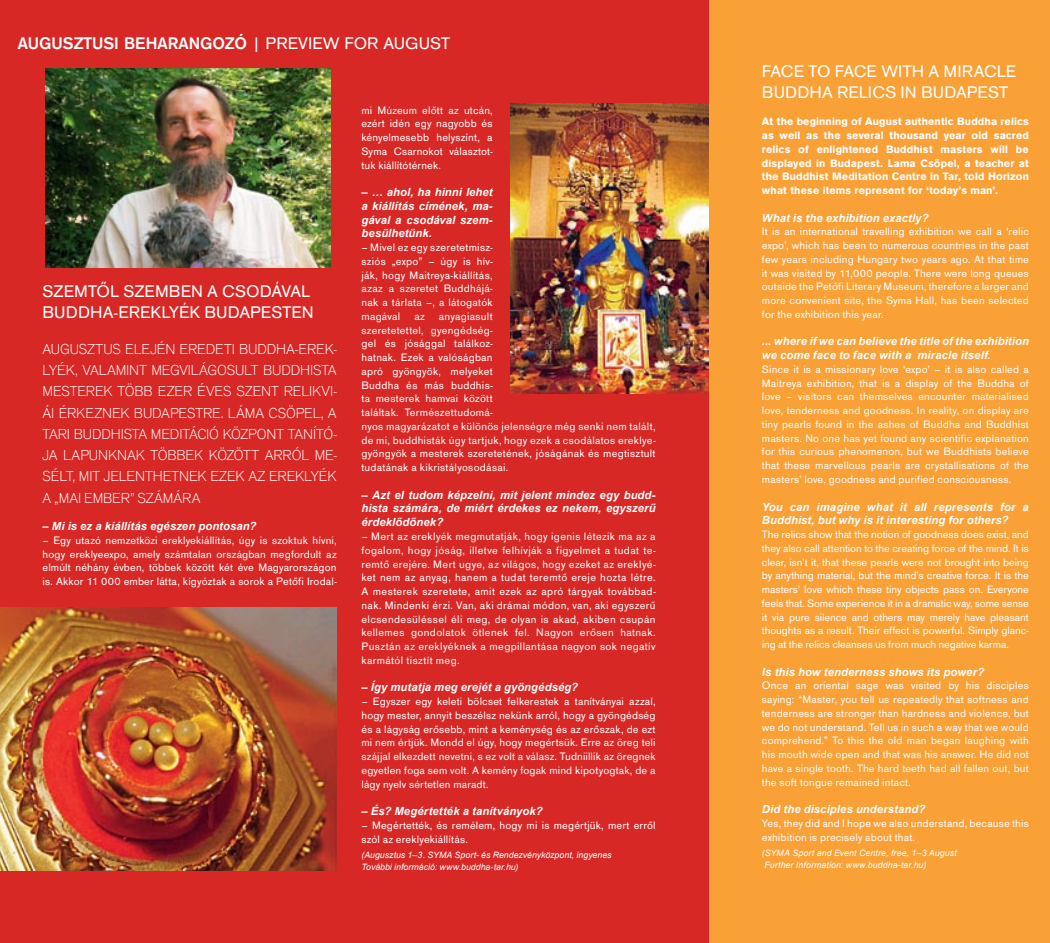
<style>
.page{position:relative;width:1050px;height:943px;background:#fff}
.page>*{position:absolute;margin:0;border:0;box-sizing:border-box;transform-origin:0 0}
.t1{font:17.5px/20.9px "Accius TEE";letter-spacing:.005em;color:#fff}
.t2{font:500 17.5px "Accius TEE";color:#fff}
.t3{font:15px/21.2px "Accius TEE Ligh";letter-spacing:-.01em;color:#fff;text-align:justify}
.t4{font:11.25px/13.8px "Accius TEE";letter-spacing:.015em;color:#fff;text-align:justify}
.t5{font:italic 700 11.25px/13.8px "Arial";letter-spacing:.01em;color:#fff}
.t6{font:700 11.25px/13.8px "Accius TEE";letter-spacing:.015em;color:#fff;text-align:justify}
.t7{font:italic 8.75px/12.5px "Arial";letter-spacing:.005em;color:#fff}
.s1{font-weight:400}
</style>
<div class="page">
<div style="left:709px;top:0;width:341px;height:943px;background:#f9a036"></div>
<div style="left:0;top:0;width:709px;height:943px;background:#d82826"></div>
<img style="left:0;top:607px;width:337px;height:263px">
<img style="left:46px;top:68px;width:284px;height:199px">
<img style="left:510px;top:104px;width:199px;height:290px">
<h1 class="t2" style="left:18px;top:33px;width:434px">AUGUSZTUSI BEHARANGOZÓ <span class="s1">| Preview for AUGUST</span></h1>
<h1 class="t1" style="left:43px;top:281px;width:273px">Szemtől szemben a csodával<br>Bu ddha-ereklyék Bu dapesten</h1>
<p class="t3" style="left:43px;top:338px;width:296px">AUGUSZTUS ELEJÉN EREDETI BUDDHA-EREK-LYÉK, VALAMINT MEGVILÁGOSULT BUDDHISTA MESTEREK TÖBB EZER ÉVES SZENT RELIKVI-ÁI ÉRKEZNEK BUDAPESTRE. LÁMA CSÖPEL, A TARI BUDDHISTA M EDITÁCIÓ KÖZPONT TANÍTÓ-JA LAPUNKNAK TÖBB EK KÖZÖTT ARRÓL ME-SÉLT, MIT JELENTHETNEK EZEK AZ EREKLYÉK A „MAI EMBER” SZÁMÁRA</p>
<p class="t5" style="left:43px;top:519px;width:215px">– Mi is ez a kiállítás egészen pontosan?</p>
<p class="t4" style="left:43px;top:533px;width:296px">– Egy utazó nemzetközi ereklyekiállítás, úgy is szoktuk hívni, hogy ereklyeexpo, amely számtalan országban megfordult az elmúlt néhány évben, többek között két éve M agyarországon is. Akkor 11 000 ember látta, kígyóztak a sorok a Petőfi Irodal-</p>
<p class="t4" style="left:361px;top:103px;width:133px">mi Múzeum előtt az utcán, ezért idén egy nagyobb és kényelmesebb helyszínt, a Syma Csarnokot választot&shy;tuk kiállítótérnek.</p>
<p class="t5" style="left:361px;top:186px;width:133px;text-align:justify">– … ahol, ha hinni lehet a kiállítás címének, ma&shy;gával a csodával szem&shy;besülhetünk.</p>
<p class="t4" style="left:361px;top:241px;width:133px">– M ivel ez egy szeretetmis - sziós „expo” – úgy is hív&shy;ják, hogy M aitreya-kiállítás, azaz a szeretet Buddhájá&shy;nak a tárlata –, a látogatók magával az</p>
<p class="t4" style="left:361px;top:309px;width:296px;text-align:left;text-indent:77px">anyagiasult<br>szeretetettel, gyengédség-<br>gel és jósággal találkoz-<br>hatnak. Ezek a valóságban<br>apró gyöngyök, melyeket<br>Buddha és más buddhis-<br>ta mesterek hamvai között<br>találtak. Természettudomá-<br>nyos magyarázatot e különös jelenségre még senki nem talált, de mi, buddhisták úgy tartjuk, hogy ezek a csodálatos ereklye&shy;gyöngyök a mesterek szeretetének, jóságának és megtisztult tudatának a kikristályosodásai.</p>
<p class="t5" style="left:361px;top:488px;width:296px;text-align:justify">– Azt el tudom képzelni, mit jelent mindez egy budd&shy;hista számára, de miért érdekes ez nekem, egyszerű érdeklődőnek?</p>
<p class="t4" style="left:361px;top:529px;width:296px">– M ert az ereklyék megmutatják, hogy igenis létezik ma az a fogalom, hogy jóság, illetve felhívják a figyelmet a tudat te&shy;remtő erejére. M ert ugye, az világos, hogy ezeket az ereklyé&shy;ket nem az anyag, hanem a tudat teremtő ereje hozta létre.<br>A mesterek szeretete, amit ezek az apró tárgyak továbbad&shy;nak. M indenki érzi. Van, aki drámai módon, van, aki egyszerű elcsendesüléssel éli meg, de olyan is akad, akiben csupán kellemes gondolatok ötlenek fel. Nagyon erősen hatnak.<br>Pusztán az ereklyéknek a megpillantása nagyon sok negatív karmától tisztít meg.</p>
<p class="t5" style="left:361px;top:681px;width:218px">– Így mutatja meg erejét a gyöngédség?</p>
<p class="t4" style="left:361px;top:694px;width:296px">– Egyszer egy keleti bölcset felkerestek a tanítványai azzal, hogy mester, annyit beszélsz nekünk arról, hogy a gyöngédség és a lágyság erősebb, mint a keménység és az erőszak, de ezt mi nem értjük. Mondd el úgy, hogy megértsük. Erre az öreg teli szájjal elkezdett nevetni, s ez volt a válasz. Tudniillik az öregnek egyetlen foga sem volt. A kemény fogak mind kipotyogtak, de a lágy nyelv sértetlen maradt.</p>
<p class="t5" style="left:361px;top:804px;width:183px">– És? Megértették a tanítványok?</p>
<p class="t4" style="left:361px;top:818px;width:296px">– Megértették, és remélem, hogy mi is megértjük, mert erről szól az ereklyekiállítás.</p>
<p class="t7" style="left:361px;top:848px;width:252px">(Augusztus 1–3. SYMA Sport- és Rendezvényközpont, ingyenes<br>További információ: www.buddha-tar.hu)</p>
<h1 class="t1" style="left:762px;top:61px;width:256px">Face to face with a miracle<br>Bu ddha relics in Bu dapest</h1>
<p class="t6" style="left:762px;top:115px;width:268px">At the beginning of August authentic Buddha relics as well as the several thousand year old sacred relics of enlightened Buddhist masters will be displayed in Budapest. Lama Csöpel, a teacher at the Buddhist Meditation Centre in Tar, told Horizon what these items represent for ‘today’s man’.</p>
<p class="t5" style="left:762px;top:211px;width:168px">What is the exhibition exactly?</p>
<p class="t4" style="left:762px;top:225px;width:268px">It is an international travelling exhibition we call a ‘relic expo’, which has been to numerous countries in the past few years including H ungary two years ago. At that time it was visited by 11,000 people. There were long queues outside the Petőfi Literary M useum, therefore a larger and more convenient site, the Syma Hall, has been selected for the exhibition this year.</p>
<p class="t5" style="left:762px;top:335px;width:268px">... where if we can believe the title of the exhibition we come face to face with a miracle itself.</p>
<p class="t4" style="left:762px;top:362px;width:268px">Since it is a missionary love ‘expo’ – it is also called a Maitreya exhibition, that is a display of the Buddha of love – visitors can themselves encounter materialised love, tenderness and goodness. I n reality, on display are tiny pearls found in the ashes of Buddha and Buddhist masters. N o one has yet found any scientific explanation for this curious phenomenon, but we Buddhists believe that these marvellous pearls are crystallisations of the masters’ love, goodness and purified consciousness.</p>
<p class="t5" style="left:762px;top:500px;width:268px">You can imagine what it all represents for a<br>Buddhist, but why is it interesting for others?</p>
<p class="t4" style="left:762px;top:527px;width:268px">The relics show that the notion of goodness does exist, and they also call attention to the creating force of the mind. It is clear, isn’t it, that these pearls were not brought into being by anything material, but the mind’s creative force. It is the masters’ love which these tiny objects pass on. Everyone feels that. Some experience it in a dramatic way, some sense it via pure silence and others may merely have pleasant thoughts as a result. Their effect is powerful. Simply glanc&shy;ing at the relics cleanses us from much negative karma.</p>
<p class="t5" style="left:762px;top:665px;width:224px">Is this how tenderness shows its power?</p>
<p class="t4" style="left:762px;top:679px;width:268px">Once an oriental sage was visited by his disciples saying: “M aster, you tell us repeatedly that softness and tenderness are stronger than hardness and violence, but we do not understand. Tell us in such a way that we would comprehend.” To this the old man began laughing with his mouth wide open and that was his answer. He did not have a single tooth. The hard teeth had all fallen out, but the soft tongue remained intact.</p>
<p class="t5" style="left:762px;top:802px;width:165px">Did the disciples understand?</p>
<p class="t4" style="left:762px;top:816px;width:268px">Yes, they did and I hope we also understand, because this exhibition is precisely about that.</p>
<p class="t7" style="left:762px;top:846px;width:196px">(SYMA Sport and Event Centre, free, 1–3 August<br>Further Information: www.buddha-tar.hu)</p>
</div>
